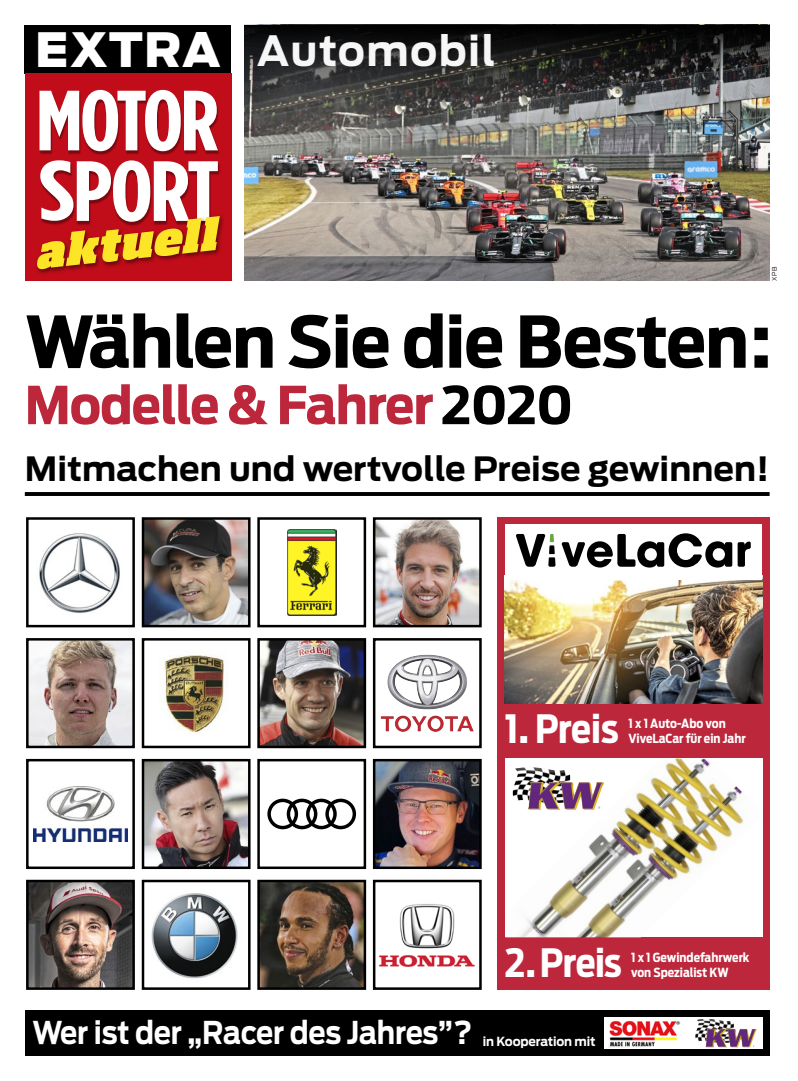
<style>
.page{position:relative;width:798px;height:1081px;background:#fff}
.page>*{position:absolute;margin:0;border:0;box-sizing:border-box;transform-origin:0 0}
.t1{font:700 70.62px "Antenna Condensed";letter-spacing:-.01em;color:#000;scale:1.1 1}
.t2{font:700 51.88px "Antenna Condensed";letter-spacing:-.015em;color:#bc273c;scale:1.1 1}
.t3{font:900 46.88px "Antenna";letter-spacing:.025em;color:#fff}
.t4{font:700 41.25px "Antenna";letter-spacing:.03em;color:#f6f6f6}
.t5{font:700 38.75px "Antenna Condensed";letter-spacing:-.015em;color:#fff}
.t6{font:700 33.25px "Antenna";color:#000}
.t7{font:700 31.25px "Antenna";letter-spacing:-.01em;color:#fff;scale:.89 1}
.t8{font:700 12.5px "Antenna Condensed";color:#fff}
.t9{font:700 12.5px "Antenna";letter-spacing:-.01em;color:#fff;scale:.96 1}
.t10{font:300 6.25px "Antenna";color:#000}
.s1{color:#000}
</style>
<div class="page">
<img style="left:244px;top:106px;width:525px;height:175px">
<svg style="left:244px;top:25px;width:525px;height:81px;background:#2e2e2e"></svg>
<div style="left:25px;top:25px;width:206px;height:48px;background:#000"></div>
<hr style="left:25px;top:492px;width:744px;height:4px;background:#000">
<div style="left:497px;top:517px;width:272px;height:473px;background:#bc273c"></div>
<div style="left:25px;top:73px;width:206px;height:208px;background:#c00d19"></div>
<img style="left:39px;top:109px;width:181px;height:46px">
<svg style="left:39px;top:90px;width:179px;height:61px"></svg>
<img style="left:36px;top:216px;width:188px;height:58px">
<svg style="left:37px;top:160px;width:183px;height:109px"></svg>
<div style="left:25px;top:1010px;width:744px;height:45px;background:#000"></div>
<div style="left:604px;top:1017px;width:158px;height:32px;background:#fff"></div>
<img style="left:695px;top:1023px;width:61px;height:24px">
<img style="left:696px;top:1019px;width:37px;height:9px">
<img style="left:705px;top:1029px;width:50px;height:17px">
<img style="left:608px;top:1020px;width:72px;height:28px">
<img style="left:505px;top:758px;width:257px;height:179px">
<img style="left:504px;top:580px;width:257px;height:123px">
<div style="left:504px;top:525px;width:257px;height:55px;background:#fff"></div>
<svg style="left:561px;top:533px;width:189px;height:34px"></svg>
<svg style="left:516px;top:534px;width:39px;height:33px"></svg>
<div style="left:507px;top:762px;width:99px;height:57px;background:#fff"></div>
<img style="left:512px;top:775px;width:92px;height:35px">
<img style="left:515px;top:767px;width:55px;height:14px">
<img style="left:528px;top:782px;width:73px;height:26px">
<img style="left:145px;top:520px;width:102px;height:104px">
<div style="left:142px;top:517px;width:108px;height:110px;border:2px solid #000"></div>
<img style="left:376px;top:520px;width:102px;height:104px">
<div style="left:373px;top:517px;width:108px;height:110px;border:2px solid #000"></div>
<img style="left:29px;top:641px;width:103px;height:104px">
<div style="left:26px;top:638px;width:109px;height:110px;border:2px solid #000"></div>
<img style="left:260px;top:641px;width:103px;height:104px">
<div style="left:257px;top:638px;width:109px;height:110px;border:2px solid #000"></div>
<img style="left:145px;top:762px;width:102px;height:104px">
<div style="left:142px;top:759px;width:108px;height:110px;border:2px solid #000"></div>
<img style="left:376px;top:762px;width:102px;height:104px">
<div style="left:373px;top:759px;width:108px;height:110px;border:2px solid #000"></div>
<img style="left:29px;top:883px;width:103px;height:104px">
<div style="left:26px;top:880px;width:109px;height:110px;border:2px solid #000"></div>
<img style="left:260px;top:883px;width:103px;height:104px">
<div style="left:257px;top:880px;width:109px;height:110px;border:2px solid #000"></div>
<img style="left:39px;top:533px;width:81px;height:80px">
<div style="left:26px;top:517px;width:109px;height:110px;border:2px solid #000"></div>
<img style="left:287px;top:529px;width:49px;height:86px">
<div style="left:257px;top:517px;width:109px;height:110px;border:2px solid #000"></div>
<img style="left:162px;top:655px;width:62px;height:78px">
<div style="left:142px;top:638px;width:108px;height:110px;border:2px solid #000"></div>
<svg style="left:380px;top:654px;width:94px;height:78px"></svg>
<img style="left:387px;top:655px;width:39px;height:35px">
<div style="left:373px;top:638px;width:108px;height:110px;border:2px solid #000"></div>
<img style="left:34px;top:787px;width:93px;height:54px">
<div style="left:26px;top:759px;width:109px;height:110px;border:2px solid #000"></div>
<svg style="left:267px;top:798px;width:89px;height:31px"></svg>
<div style="left:257px;top:759px;width:109px;height:110px;border:2px solid #000"></div>
<img style="left:151px;top:893px;width:87px;height:86px">
<div style="left:142px;top:880px;width:108px;height:110px;border:2px solid #000"></div>
<img style="left:379px;top:904px;width:96px;height:63px">
<div style="left:373px;top:880px;width:108px;height:110px;border:2px solid #000"></div>
<h3 class="t3" style="left:35px;top:21px;width:187px">EXTRA</h3>
<h3 class="t4" style="left:257px;top:27px;width:240px">Automobil</h3>
<p class="t10" style="left:770px;top:281px;width:15px;rotate:-90deg">XPB</p>
<h1 class="t1" style="left:25px;top:294px;width:680px">Wählen Sie die Besten:</h1>
<h2 class="t2" style="left:25px;top:370px;width:499px">Modelle &amp; Fahrer <span class="s1">2020</span></h2>
<h3 class="t6" style="left:25px;top:449px;width:746px">Mitmachen und wertvolle Preise gewinnen!</h3>
<h3 class="t5" style="left:504px;top:702px;width:115px">1. Preis</h3>
<p class="t8" style="left:628px;top:715px;width:99px">1 x 1 Auto-Abo von</p>
<p class="t8" style="left:628px;top:730px;width:119px">ViveLaCar für ein Jahr</p>
<h3 class="t5" style="left:504px;top:936px;width:118px">2. Preis</h3>
<p class="t8" style="left:630px;top:948px;width:120px">1 x 1 Gewindefahrwerk</p>
<p class="t8" style="left:630px;top:963px;width:99px">von Spezialist KW</p>
<h3 class="t7" style="left:32px;top:1014px;width:495px">Wer ist der „Racer des Jahres”?</h3>
<p class="t9" style="left:482px;top:1034px;width:119px">in Kooperation mit</p>
</div>
